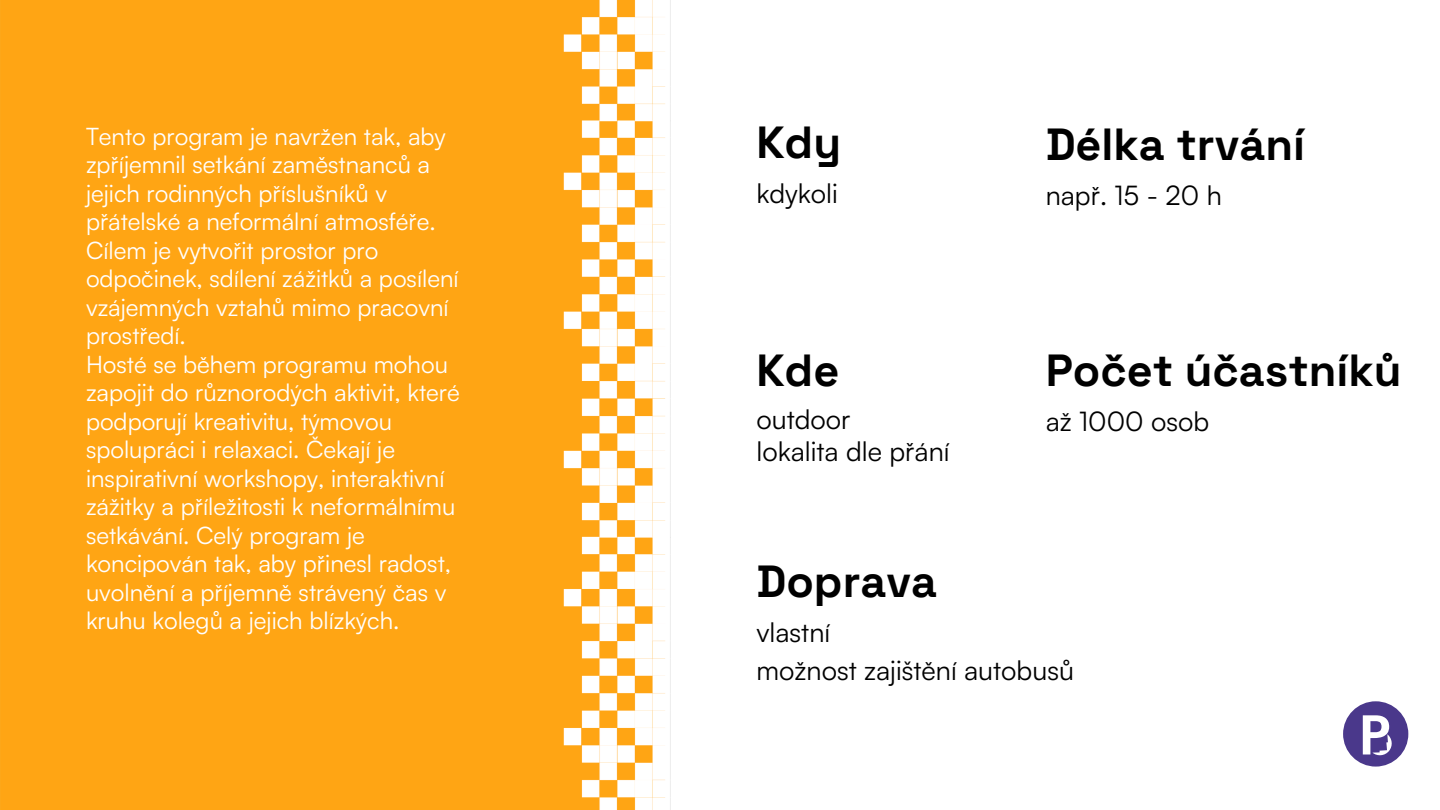
<style>
.page{position:relative;width:1440px;height:810px;background:#fff}
.page>*{position:absolute;margin:0;border:0;box-sizing:border-box;transform-origin:0 0}
.t1{font:700 45px "Space Grotesk";color:#000}
.t2{font:27px/32.2px "Satoshi";color:#000}
.t3{font:24px/28.5px "Satoshi";color:#fff}
</style>
<div class="page">
<img style="left:0;top:0;width:671px;height:810px">
<div style="left:1343px;top:701px;width:65px;height:66px;background:#4a388b;border-radius:50%"></div>
<svg style="left:1363px;top:715px;width:29px;height:41px"></svg>
<h2 class="t3" style="left:86px;top:121px;width:374px">Tento program je navržen tak, aby zpříjemnil setkání zaměstnanců a jejich rodinných příslušníků v přátelské a neformální atmosféře.<br>Cílem je vytvořit prostor pro odpočinek, sdílení zážitků a posílení vzájemných vztahů mimo pracovní prostředí.</h2>
<h1 class="t3" style="left:86px;top:349px;width:375px">Hosté se během programu mohou zapojit do různorodých aktivit, které podporují kreativitu, týmovou spolupráci i relaxaci. Čekají je inspirativní workshopy, interaktivní zážitky a příležitosti k neformálnímu setkávání. Celý program je koncipován tak, aby přinesl radost, uvolnění a příjemně strávený čas v kruhu kolegů a jejich blízkých.</h1>
<p class="t1" style="left:756px;top:114px;width:86px">Kdy</p>
<p class="t2" style="left:756px;top:177px;width:83px">kdykoli</p>
<p class="t1" style="left:756px;top:342px;width:84px">Kde</p>
<p class="t2" style="left:756px;top:403px;width:195px">outdoor<br>lokalita dle přání</p>
<h2 class="t1" style="left:1046px;top:116px;width:261px">Délka trvání</h2>
<h2 class="t2" style="left:1046px;top:178px;width:178px">např. 15 - 20 h</h2>
<h1 class="t1" style="left:1046px;top:342px;width:357px">Počet účastníků</h1>
<h1 class="t2" style="left:1046px;top:405px;width:165px">až 1000 osob</h1>
<p class="t1" style="left:756px;top:553px;width:182px">Doprava</p>
<p class="t2" style="left:756px;top:613px;width:319px;line-height:37.5px">vlastní<br>možnost zajištění autobusů</p>
</div>
